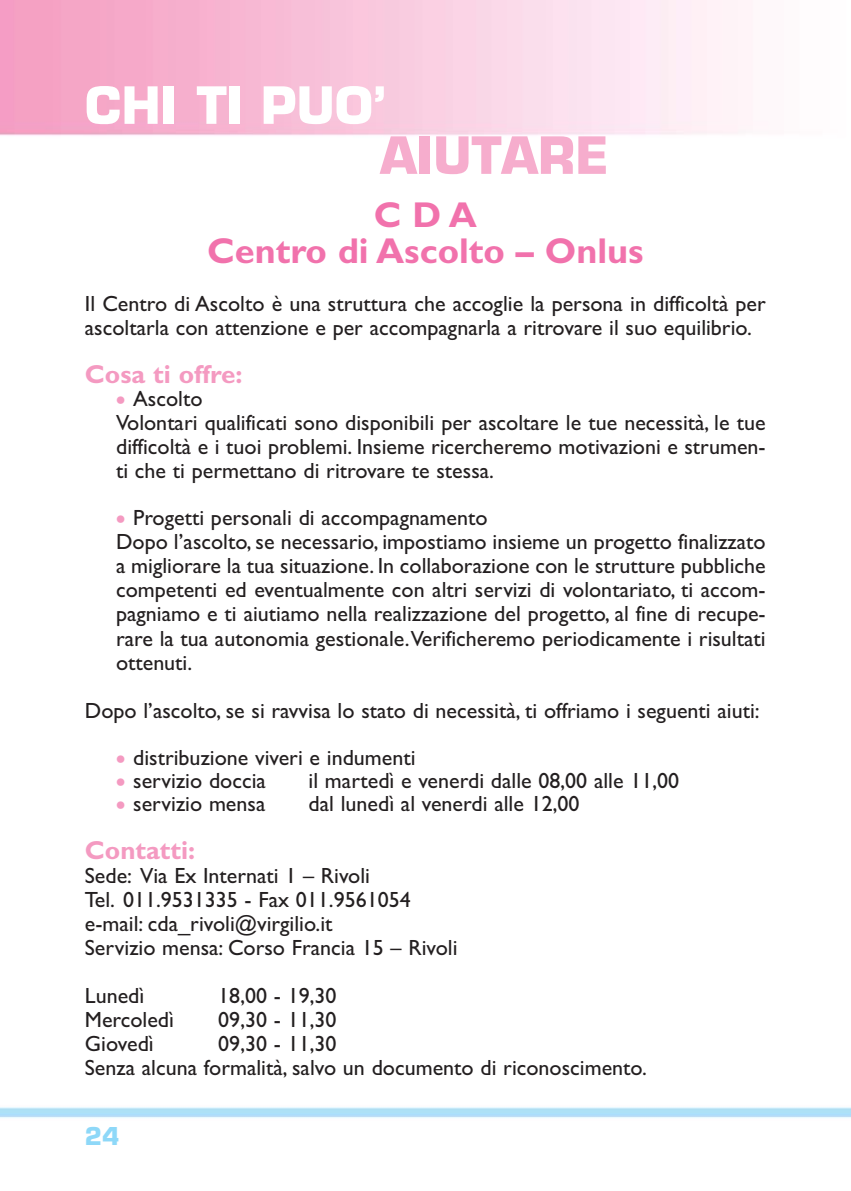
<style>
.page{position:relative;width:851px;height:1191px;background:#fff}
.page>*{position:absolute;margin:0;border:0;box-sizing:border-box;transform-origin:0 0}
.t1{font:700 50px "Eurostile";color:#fff}
.t2{font:700 50px "Eurostile";color:#f6adcd}
.t3{font:700 36px/36px "Gill Sans";color:#f172ac;text-align:center}
.t4{font:700 26px "Gill Sans";color:#f49ac1}
.t5{font:700 24px "Eurostile";color:#8ed8f8}
.t6{font:22px/24px "Gill Sans";color:#231f20}
.s1{font-weight:700;font-size:26px;color:#f49ac1}
</style>
<div class="page">
<h1 class="t1" style="left:85px;top:86px;width:303px">CHI TI PUO’</h1>
<h1 class="t2" style="left:380px;top:136px;width:230px">AIUTARE</h1>
<h2 class="t3" style="left:207px;top:201px;width:438px">C D A<br>Centro di Ascolto – Onlus</h2>
<p class="t6" style="left:85px;top:294px;width:682px">Il Centro di Ascolto è una struttura che accoglie la persona in difficoltà per ascoltarla con attenzione e per accompagnarla a ritrovare il suo equilibrio.</p>
<p class="t4" style="left:85px;top:366px;width:159px">Cosa ti offre:</p>
<p class="t6" style="left:116px;top:389px;width:651px"><span class="s1">•</span> Ascolto<br>Volontari qualificati sono disponibili per ascoltare le tue necessità, le tue difficoltà e i tuoi problemi. Insieme ricercheremo motivazioni e strumen&shy;ti che ti permettano di ritrovare te stessa.</p>
<p class="t6" style="left:116px;top:508px;width:651px"><span class="s1">•</span> Progetti personali di accompagnamento<br>Dopo l’ascolto, se necessario, impostiamo insieme un progetto finalizzato a migliorare la tua situazione. In collaborazione con le strutture pubbliche competenti ed eventualmente con altri servizi di volontariato, ti accom&shy;pagniamo e ti aiutiamo nella realizzazione del progetto, al fine di recupe&shy;rare la tua autonomia gestionale.Verificheremo periodicamente i risultati ottenuti.</p>
<p class="t6" style="left:85px;top:700px;width:676px">Dopo l’ascolto, se si ravvisa lo stato di necessità, ti offriamo i seguenti aiuti:</p>
<p class="t6" style="left:116px;top:747px;width:301px"><span class="s1">•</span> distribuzione viveri e indumenti</p>
<p class="t6" style="left:116px;top:770px;width:151px"><span class="s1">•</span> servizio doccia</p>
<p class="t6" style="left:308px;top:770px;width:372px">il martedì e venerdi dalle 08,00 alle 11,00</p>
<p class="t6" style="left:116px;top:793px;width:151px"><span class="s1">•</span> servizio mensa</p>
<p class="t6" style="left:308px;top:793px;width:272px">dal lunedì al venerdi alle 12,00</p>
<p class="t4" style="left:85px;top:841px;width:112px">Contatti:</p>
<p class="t6" style="left:85px;top:865px;width:374px">Sede: Via Ex Internati 1 – Rivoli<br>Tel. 011.9531335 - Fax 011.9561054 e-mail: cda_rivoli@virgilio.it<br>Servizio mensa: Corso Francia 15 – Rivoli</p>
<p class="t6" style="left:85px;top:985px;width:61px">Lunedì</p>
<p class="t6" style="left:218px;top:985px;width:120px">18,00 - 19,30</p>
<p class="t6" style="left:85px;top:1009px;width:91px">Mercoledì</p>
<p class="t6" style="left:218px;top:1009px;width:120px">09,30 - 11,30</p>
<p class="t6" style="left:85px;top:1033px;width:70px">Giovedì</p>
<p class="t6" style="left:85px;top:1033px;width:563px;text-indent:133px">09,30 - 11,30<br>Senza alcuna formalità, salvo un documento di riconoscimento.</p>
<p class="t5" style="left:85px;top:1126px;width:36px">24</p>
</div>
